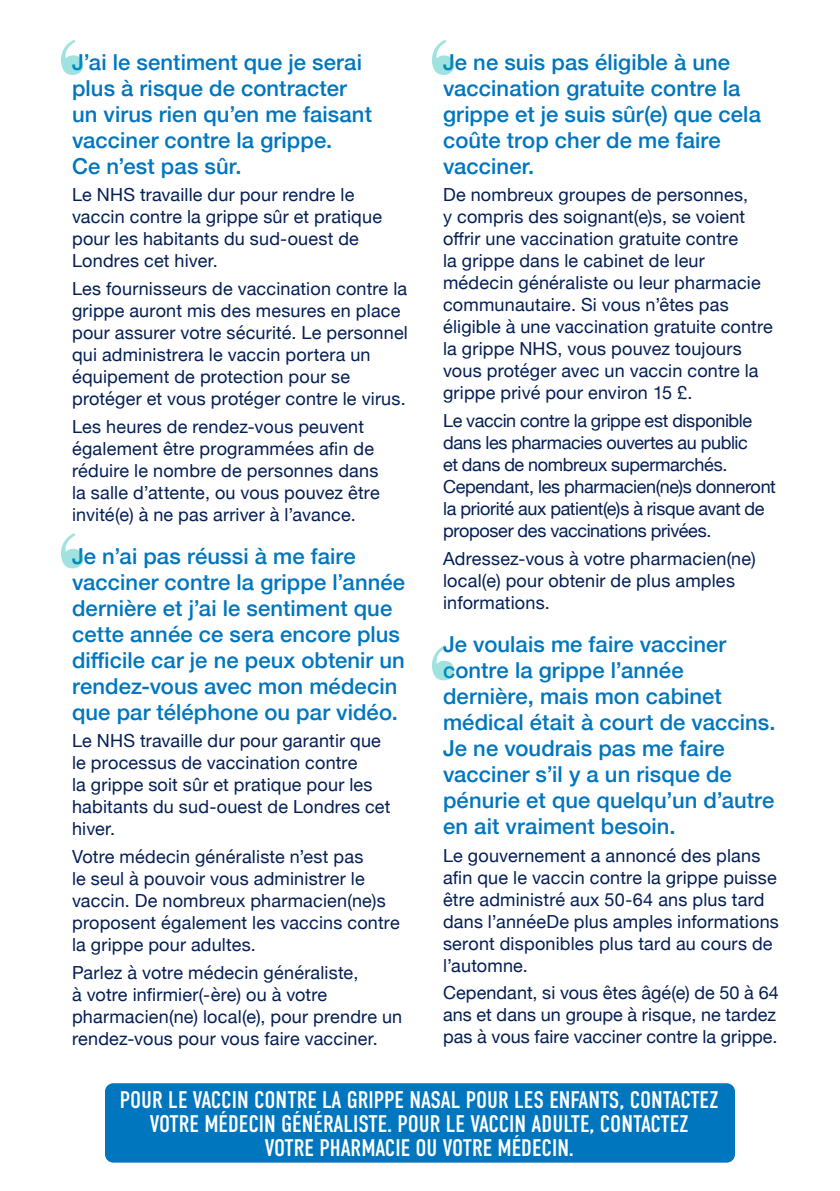
<style>
.page{position:relative;width:840px;height:1191px;background:#fff}
.page>*{position:absolute;margin:0;border:0;box-sizing:border-box;transform-origin:0 0}
.t1{font:24px/24px "DIN Condensed";color:#fff;text-align:center}
.t2{font:500 22px/26px "Helvetica Neue";letter-spacing:.005em;color:#0076be}
.t3{font:18px/22px "Helvetica Neue";letter-spacing:.01em;color:#031e55}
.t4{font:18px/22px "Helvetica Neue";letter-spacing:-.02em;color:#031e55}
</style>
<div class="page">
<svg style="left:432px;top:645px;width:22px;height:35px"></svg>
<svg style="left:61px;top:533px;width:22px;height:35px"></svg>
<svg style="left:432px;top:40px;width:22px;height:35px"></svg>
<svg style="left:61px;top:40px;width:22px;height:35px"></svg>
<div style="left:105px;top:1083px;width:629px;height:79px;background:#0076be;border-radius:8px"></div>
<p class="t2" style="left:72px;top:47px;width:301px">J’ai le sentiment que je serai plus à risque de contracter un virus rien qu’en me faisant vacciner contre la grippe.<br>Ce n’est pas sûr.</p>
<p class="t3" style="left:72px;top:185px;width:311px">Le NHS travaille dur pour rendre le vaccin contre la grippe sûr et pratique pour les habitants du sud-ouest de<br>Londres cet hiver.</p>
<p class="t3" style="left:72px;top:278px;width:337px">Les fournisseurs de vaccination contre la grippe auront mis des mesures en place pour assurer votre sécurité. Le personnel qui administrera le vaccin portera un équipement de protection pour se protéger et vous protéger contre le virus.</p>
<p class="t3" style="left:72px;top:416px;width:309px">Les heures de rendez-vous peuvent également être programmées afin de réduire le nombre de personnes dans la salle d’attente, ou vous pouvez être invité(e) à ne pas arriver à l’avance.</p>
<p class="t2" style="left:72px;top:541px;width:334px">Je n’ai pas réussi à me faire vacciner contre la grippe l’année dernière et j’ai le sentiment que cette année ce sera encore plus difficile car je ne peux obtenir un rendez-vous avec mon médecin que par téléphone ou par vidéo.</p>
<p class="t3" style="left:72px;top:731px;width:320px">Le NHS travaille dur pour garantir que le processus de vaccination contre<br>la grippe soit sûr et pratique pour les habitants du sud-ouest de Londres cet hiver.</p>
<p class="t3" style="left:72px;top:846px;width:329px">Votre médecin généraliste n’est pas<br>le seul à pouvoir vous administrer le vaccin. De nombreux pharmacien(ne)s proposent également les vaccins contre la grippe pour adultes.</p>
<p class="t3" style="left:72px;top:962px;width:331px">Parlez à votre médecin généraliste,<br>à votre infirmier(-ère) ou à votre pharmacien(ne) local(e), pour prendre un rendez-vous pour vous faire vacciner.</p>
<p class="t2" style="left:443px;top:47px;width:319px">Je ne suis pas éligible à une vaccination gratuite contre la grippe et je suis sûr(e) que cela coûte trop cher de me faire vacciner.</p>
<p class="t3" style="left:443px;top:185px;width:331px">De nombreux groupes de personnes,<br>y compris des soignant(e)s, se voient offrir une vaccination gratuite contre<br>la grippe dans le cabinet de leur médecin généraliste ou leur pharmacie communautaire. Si vous n’êtes pas éligible à une vaccination gratuite contre la grippe NHS, vous pouvez toujours vous protéger avec un vaccin contre la grippe privé pour environ 15 £.</p>
<p class="t4" style="left:443px;top:411px;width:334px">Le vaccin contre la grippe est disponible dans les pharmacies ouvertes au public<br>et dans de nombreux supermarchés.<br>Cependant, les pharmacien(ne)s donneront la priorité aux patient(e)s à risque avant de proposer des vaccinations privées.</p>
<p class="t3" style="left:443px;top:548px;width:314px">Adressez-vous à votre pharmacien(ne) local(e) pour obtenir de plus amples informations.</p>
<p class="t2" style="left:443px;top:629px;width:334px">Je voulais me faire vacciner contre la grippe l’année dernière, mais mon cabinet médical était à court de vaccins.<br>Je ne voudrais pas me faire vacciner s’il y a un risque de pénurie et que quelqu’un d’autre en ait vraiment besoin.</p>
<p class="t3" style="left:443px;top:845px;width:337px">Le gouvernement a annoncé des plans afin que le vaccin contre la grippe puisse être administré aux 50-64 ans plus tard dans l’annéeDe plus amples informations seront disponibles plus tard au cours de l’automne.</p>
<p class="t3" style="left:443px;top:983px;width:337px">Cependant, si vous êtes âgé(e) de 50 à 64 ans et dans un groupe à risque, ne tardez pas à vous faire vacciner contre la grippe.</p>
<h1 class="t1" style="left:120px;top:1088px;width:600px">POUR LE VACCIN CONTRE LA GRIPPE NASAL POUR LES ENFANTS, CONTACTEZ<br>VOTRE MÉDECIN GÉNÉRALISTE. POUR LE VACCIN ADULTE, CONTACTEZ<br>VOTRE PHARMACIE OU VOTRE MÉDECIN.</h1>
</div>
